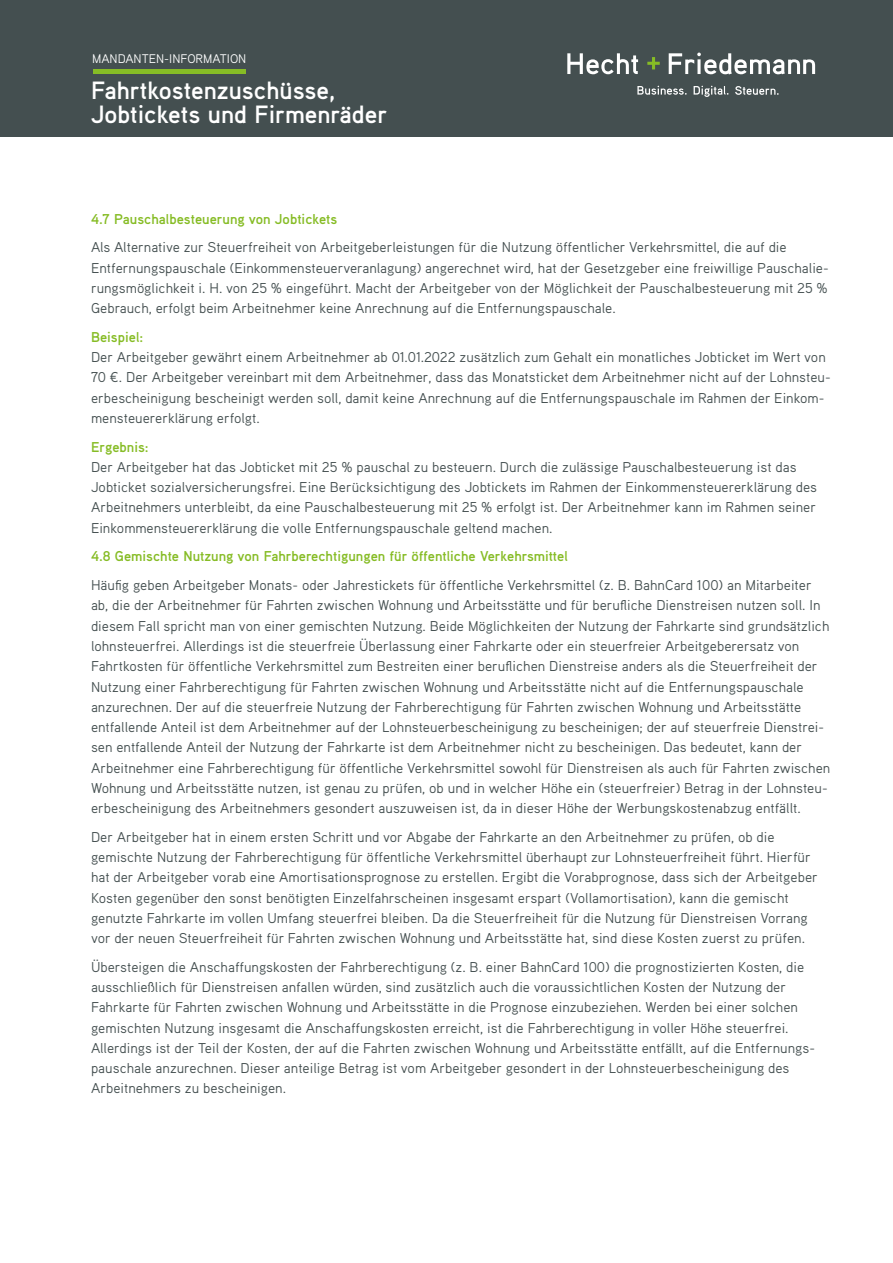
<style>
.page{position:relative;width:893px;height:1263px;background:#fff}
.page>*{position:absolute;margin:0;border:0;box-sizing:border-box;transform-origin:0 0}
.t1{font:700 25.05px/24px "Aaux Pro OT";color:#fff}
.t2{font:14.25px/20.2px "Aaux Pro OT";color:#444f50}
.t3{font:700 14.25px "Aaux Pro OT";color:#86bc25}
.t4{font:12.45px "Aaux Pro OT";color:#fff}
</style>
<div class="page">
<div style="left:0;top:0;width:893px;height:136px;background:#444f50"></div>
<svg style="left:567px;top:53px;width:71px;height:21px"></svg>
<svg style="left:669px;top:53px;width:146px;height:21px"></svg>
<svg style="left:647px;top:57px;width:13px;height:12px"></svg>
<svg style="left:637px;top:86px;width:50px;height:9px"></svg>
<svg style="left:694px;top:86px;width:34px;height:11px"></svg>
<svg style="left:735px;top:86px;width:44px;height:9px"></svg>
<hr style="left:93px;top:70px;width:153px;height:4px;background:#86bc25">
<p class="t4" style="left:92px;top:51px;width:156px">MANDANTEN-INFORMATION</p>
<h1 class="t1" style="left:91px;top:78px;width:298px">Fahrtkostenzuschüsse,<br>Jobtickets und Firmenräder</h1>
<p class="t3" style="left:91px;top:210px;width:248px">4.7 Pauschalbesteuerung von Jobtickets</p>
<p class="t2" style="left:91px;top:237px;width:739px">Als Alternative zur Steuerfreiheit von Arbeitgeberleistungen für die Nutzung öffentlicher Verkehrsmittel, die auf die Entfernungspauschale (Einkommensteuerveranlagung) angerechnet wird, hat der Gesetzgeber eine freiwillige Pauschalie&shy;rungsmöglichkeit i. H. von 25 % eingeführt. Macht der Arbeitgeber von der Möglichkeit der Pauschalbesteuerung mit 25 % Gebrauch, erfolgt beim Arbeitnehmer keine Anrechnung auf die Entfernungspauschale.</p>
<p class="t3" style="left:91px;top:328px;width:54px">Beispiel:</p>
<p class="t2" style="left:91px;top:347px;width:741px">Der Arbeitgeber gewährt einem Arbeitnehmer ab 01.01.2022 zusätzlich zum Gehalt ein monatliches Jobticket im Wert von 70 €. Der Arbeitgeber vereinbart mit dem Arbeitnehmer, dass das Monatsticket dem Arbeitnehmer nicht auf der Lohnsteu&shy;erbescheinigung bescheinigt werden soll, damit keine Anrechnung auf die Entfernungspauschale im Rahmen der Einkom&shy;mensteuererklärung erfolgt.</p>
<p class="t3" style="left:91px;top:438px;width:59px">Ergebnis:</p>
<p class="t2" style="left:91px;top:456px;width:728px">Der Arbeitgeber hat das Jobticket mit 25 % pauschal zu besteuern. Durch die zulässige Pauschalbesteuerung ist das Jobticket sozialversicherungsfrei. Eine Berücksichtigung des Jobtickets im Rahmen der Einkommensteuererklärung des Arbeitnehmers unterbleibt, da eine Pauschalbesteuerung mit 25 % erfolgt ist. Der Arbeitnehmer kann im Rahmen seiner Einkommensteuererklärung die volle Entfernungspauschale geltend machen.</p>
<p class="t3" style="left:91px;top:547px;width:478px">4.8 Gemischte Nutzung von Fahrberechtigungen für öffentliche Verkehrsmittel</p>
<p class="t2" style="left:91px;top:575px;width:741px">Häufig geben Arbeitgeber Monats- oder Jahrestickets für öffentliche Verkehrsmittel (z. B. BahnCard 100) an Mitarbeiter ab, die der Arbeitnehmer für Fahrten zwischen Wohnung und Arbeitsstätte und für berufliche Dienstreisen nutzen soll. In diesem Fall spricht man von einer gemischten Nutzung. Beide Möglichkeiten der Nutzung der Fahrkarte sind grundsätzlich lohnsteuerfrei. Allerdings ist die steuerfreie Überlassung einer Fahrkarte oder ein steuerfreier Arbeitgeberersatz von Fahrtkosten für öffentliche Verkehrsmittel zum Bestreiten einer beruflichen Dienstreise anders als die Steuerfreiheit der Nutzung einer Fahrberechtigung für Fahrten zwischen Wohnung und Arbeitsstätte nicht auf die Entfernungspauschale anzurechnen. Der auf die steuerfreie Nutzung der Fahrberechtigung für Fahrten zwischen Wohnung und Arbeitsstätte entfallende Anteil ist dem Arbeitnehmer auf der Lohnsteuerbescheinigung zu bescheinigen; der auf steuerfreie Dienstrei&shy;sen entfallende Anteil der Nutzung der Fahrkarte ist dem Arbeitnehmer nicht zu bescheinigen. Das bedeutet, kann der Arbeitnehmer eine Fahrberechtigung für öffentliche Verkehrsmittel sowohl für Dienstreisen als auch für Fahrten zwischen Wohnung und Arbeitsstätte nutzen, ist genau zu prüfen, ob und in welcher Höhe ein (steuerfreier) Betrag in der Lohnsteu&shy;erbescheinigung des Arbeitnehmers gesondert auszuweisen ist, da in dieser Höhe der Werbungskostenabzug entfällt.</p>
<p class="t2" style="left:91px;top:826px;width:728px">Der Arbeitgeber hat in einem ersten Schritt und vor Abgabe der Fahrkarte an den Arbeitnehmer zu prüfen, ob die gemischte Nutzung der Fahrberechtigung für öffentliche Verkehrsmittel überhaupt zur Lohnsteuerfreiheit führt. Hierfür hat der Arbeitgeber vorab eine Amortisationsprognose zu erstellen. Ergibt die Vorabprognose, dass sich der Arbeitgeber Kosten gegenüber den sonst benötigten Einzelfahrscheinen insgesamt erspart (Vollamortisation), kann die gemischt genutzte Fahrkarte im vollen Umfang steuerfrei bleiben. Da die Steuerfreiheit für die Nutzung für Dienstreisen Vorrang vor der neuen Steuerfreiheit für Fahrten zwischen Wohnung und Arbeitsstätte hat, sind diese Kosten zuerst zu prüfen.</p>
<p class="t2" style="left:91px;top:956px;width:725px">Übersteigen die Anschaffungskosten der Fahrberechtigung (z. B. einer BahnCard 100) die prognostizierten Kosten, die ausschließlich für Dienstreisen anfallen würden, sind zusätzlich auch die voraussichtlichen Kosten der Nutzung der Fahrkarte für Fahrten zwischen Wohnung und Arbeitsstätte in die Prognose einzubeziehen. Werden bei einer solchen gemischten Nutzung insgesamt die Anschaffungskosten erreicht, ist die Fahrberechtigung in voller Höhe steuerfrei.<br>Allerdings ist der Teil der Kosten, der auf die Fahrten zwischen Wohnung und Arbeitsstätte entfällt, auf die Entfernungs&shy;pauschale anzurechnen. Dieser anteilige Betrag ist vom Arbeitgeber gesondert in der Lohnsteuerbescheinigung des Arbeitnehmers zu bescheinigen.</p>
</div>
